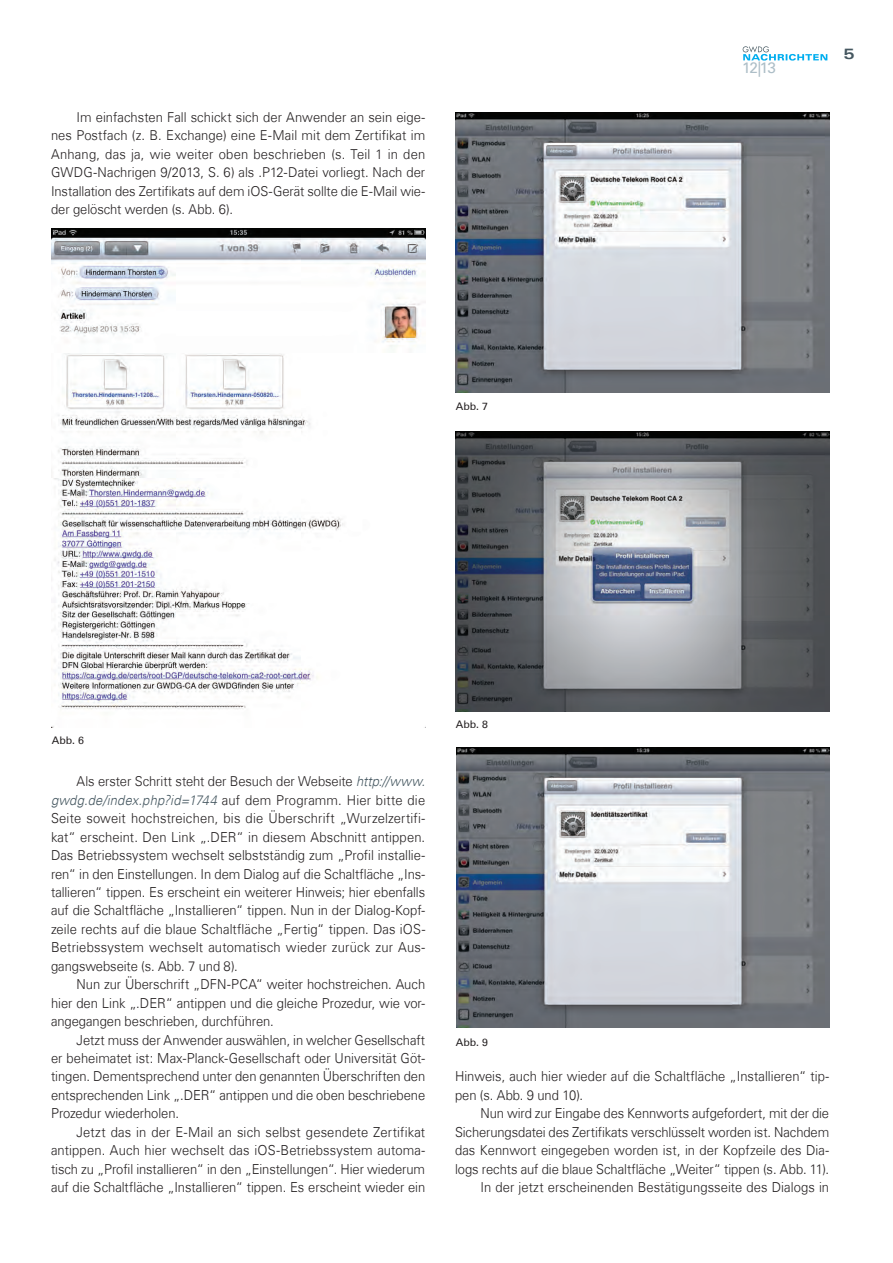
<style>
.page{position:relative;width:893px;height:1263px;background:#fff}
.page>*{position:absolute;margin:0;border:0;box-sizing:border-box;transform-origin:0 0}
.t1{font:15.3px "Univers Com 55 Roman";color:#adbec7}
.t2{font:15px "Univers Com 63 Bold Ext";color:#455760}
.t3{font:300 13.8px/18.5px "Univers Com 45";color:#231f20;text-align:justify;scale:.94 1}
.t4{font:300 13.65px/18.5px "Univers Com 45";letter-spacing:-.005em;color:#231f20;text-align:justify;scale:.95 1}
.t5{font:10.5px "Univers Com 55 Roman";color:#231f20}
.s1{font-style:italic;font-size:13.8px;color:#455760}
</style>
<div class="page">
<svg style="left:743px;top:46px;width:84px;height:15px"></svg>
<img style="left:51px;top:229px;width:374px;height:499px">
<img style="left:456px;top:431px;width:373px;height:280px">
<img style="left:456px;top:113px;width:373px;height:280px">
<img style="left:456px;top:747px;width:374px;height:280px">
<p class="t4" style="left:51px;top:108px;width:395px;text-indent:26px">Im einfachsten Fall schickt sich der Anwender an sein eige&shy;nes Postfach (z. B. Exchange) eine E-Mail mit dem Zertifikat im Anhang, das ja, wie weiter oben beschrieben (s. Teil 1 in den GWDG-Nachrigen 9/2013, S. 6) als .P12-Datei vorliegt. Nach der Installation des Zertifikats auf dem iOS-Gerät sollte die E-Mail wie&shy;der gelöscht werden (s. Abb. 6).</p>
<p class="t5" style="left:456px;top:400px;width:34px">Abb. 7</p>
<p class="t1" style="left:742px;top:58px;width:35px">12|13</p>
<p class="t2" style="left:844px;top:45px;width:13px">5</p>
<p class="t5" style="left:52px;top:734px;width:34px">Abb. 6</p>
<p class="t4" style="left:51px;top:772px;width:395px;text-align:right">Als erster Schritt steht der Besuch der Webseite <span class="s1">http://www. gwdg.de/index.php?id=1744</span> auf dem Programm. Hier bitte die</p>
<p class="t3" style="left:51px;top:809px;width:400px">Seite soweit hochstreichen, bis die Überschrift „Wurzelzertifi&shy;kat“ erscheint. Den Link „.DER“ in diesem Abschnitt antippen.<br>Das Betriebssystem wechselt selbstständig zum „Profil installie&shy;ren“ in den Einstellungen. In dem Dialog auf die Schaltfläche „Ins&shy;tallieren“ tippen. Es erscheint ein weiterer Hinweis; hier ebenfalls auf die Schaltfläche „Installieren“ tippen. Nun in der Dialog-Kopf&shy;zeile rechts auf die blaue Schaltfläche „Fertig“ tippen. Das iOS-Betriebssystem wechselt automatisch wieder zurück zur Aus&shy;gangswebseite (s. Abb. 7 und 8).</p>
<p class="t3" style="left:51px;top:975px;width:400px;text-indent:26px">Nun zur Überschrift „DFN-PCA“ weiter hochstreichen. Auch hier den Link „.DER“ antippen und die gleiche Prozedur, wie vor&shy;angegangen beschrieben, durchführen.</p>
<p class="t3" style="left:51px;top:1030px;width:400px;text-indent:26px">Jetzt muss der Anwender auswählen, in welcher Gesellschaft er beheimatet ist: Max-Planck-Gesellschaft oder Universität Göt&shy;tingen. Dementsprechend unter den genannten Überschriften den entsprechenden Link „.DER“ antippen und die oben beschriebene Prozedur wiederholen.</p>
<p class="t3" style="left:51px;top:1123px;width:400px;text-indent:26px">Jetzt das in der E-Mail an sich selbst gesendete Zertifikat antippen. Auch hier wechselt das iOS-Betriebssystem automa&shy;tisch zu „Profil installieren“ in den „Einstellungen“. Hier wiederum auf die Schaltfläche „Installieren“ tippen. Es erscheint wieder ein</p>
<p class="t5" style="left:456px;top:718px;width:34px">Abb. 8</p>
<p class="t5" style="left:456px;top:1036px;width:34px">Abb. 9</p>
<p class="t3" style="left:455px;top:1067px;width:400px">Hinweis, auch hier wieder auf die Schaltfläche „Installieren“ tip&shy;pen (s. Abb. 9 und 10).</p>
<p class="t3" style="left:455px;top:1104px;width:400px;text-align:right">Nun wird zur Eingabe des Kennworts aufgefordert, mit der die Sicherungsdatei des Zertifikats verschlüsselt worden ist. Nachdem das Kennwort eingegeben worden ist, in der Kopfzeile des Dia&shy;logs rechts auf die blaue Schaltfläche „Weiter“ tippen (s. Abb. 11).<br>In der jetzt erscheinenden Bestätigungsseite des Dialogs in</p>
</div>
